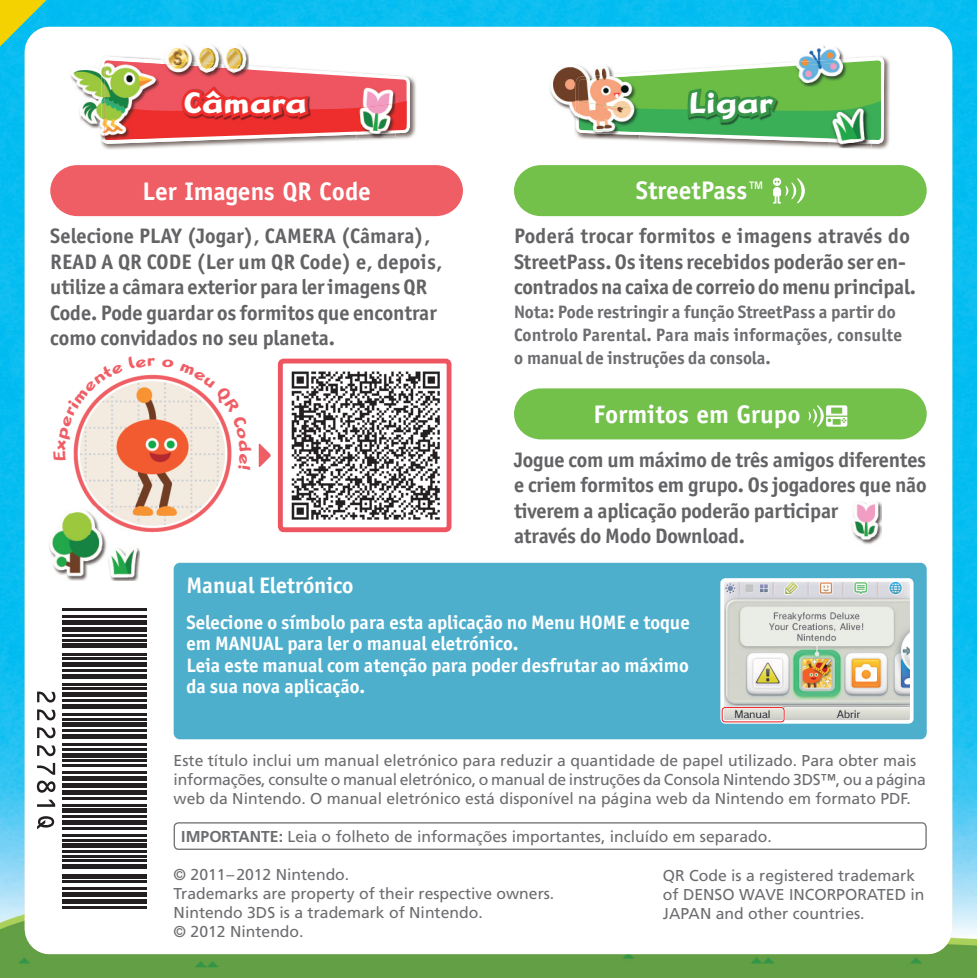
<style>
.page{position:relative;width:977px;height:978px;background:#fff}
.page>*{position:absolute;margin:0;border:0;box-sizing:border-box;transform-origin:0 0}
.t1{font:700 31.5px "Linotype Rana";color:#fff}
.t2{font:700 25.5px "Officina Sans LT";color:#fff}
.t3{font:700 22.5px "Officina San ITC";color:#fff}
.t4{font:700 21px/25.5px "Officina San ITC";letter-spacing:-.005em;color:#636366}
.t5{font:700 19.5px/21.3px "Officina San ITC";color:#fff}
.t6{font:700 18px/23.4px "Officina San ITC";letter-spacing:-.005em;color:#6c6d70}
.t7{font:15.6px/19.2px "Frutiger LT";color:#6c6d70}
.s1{font-weight:700}
</style>
<div class="page">
<img style="left:0;top:0;width:976px;height:978px">
<div style="left:25px;top:27px;width:927px;height:927px;background:#fff;border-radius:25px"></div>
<img style="left:840px;top:57px;width:50px;height:93px">
<img style="left:550px;top:67px;width:25px;height:62px">
<img style="left:809px;top:45px;width:35px;height:11px">
<img style="left:101px;top:77px;width:315px;height:73px">
<img style="left:70px;top:65px;width:31px;height:73px">
<img style="left:168px;top:45px;width:81px;height:11px">
<div style="left:50px;top:165px;width:413px;height:51px;background:#f05e65"></div>
<svg style="left:259px;top:443px;width:12px;height:24px"></svg>
<img style="left:280px;top:361px;width:169px;height:169px;border-radius:3px">
<div style="left:278px;top:359px;width:173px;height:173px;border:5px solid #ef5560;border-radius:3px"></div>
<img style="left:74px;top:374px;width:156px;height:159px">
<img style="left:851px;top:501px;width:30px;height:44px">
<div style="left:174px;top:563px;width:752px;height:176px;background:#4eafcd;border-radius:6px"></div>
<img style="left:722px;top:580px;width:189px;height:142px;border-radius:3px">
<div style="left:720px;top:578px;width:193px;height:145px;border:4px solid #fff;border-radius:3px"></div>
<div style="left:721px;top:706px;width:64px;height:17px;border:2px solid #fff;border-radius:3px"></div>
<div style="left:721px;top:707px;width:63px;height:15px;border:1px solid #ee1d23;border-radius:3px"></div>
<div style="left:174px;top:822px;width:752px;height:28px;border:1px solid #6c6d70;border-radius:4px"></div>
<div style="left:514px;top:165px;width:412px;height:51px;background:#73c04b"></div>
<svg style="left:514px;top:388px;width:412px;height:51px;background:#7ac354"></svg>
<svg style="left:575px;top:56px;width:309px;height:92px"></svg>
<svg style="left:101px;top:56px;width:309px;height:88px"></svg>
<svg style="left:0;top:0;width:72px;height:73px"></svg>
<img style="left:49px;top:513px;width:91px;height:68px">
<img style="left:72px;top:506px;width:68px;height:28px">
<hr style="left:62px;top:609px;width:85px;height:2px;background:#231f20">
<hr style="left:62px;top:616px;width:85px;height:2px;background:#231f20">
<div style="left:62px;top:620px;width:85px;height:5px;background:#231f20"></div>
<div style="left:62px;top:627px;width:85px;height:5px;background:#231f20"></div>
<hr style="left:62px;top:634px;width:85px;height:2px;background:#231f20">
<hr style="left:62px;top:639px;width:85px;height:2px;background:#231f20">
<div style="left:62px;top:643px;width:85px;height:5px;background:#231f20"></div>
<hr style="left:62px;top:653px;width:85px;height:2px;background:#231f20">
<hr style="left:62px;top:657px;width:85px;height:3px;background:#231f20">
<div style="left:62px;top:662px;width:85px;height:5px;background:#231f20"></div>
<hr style="left:62px;top:669px;width:85px;height:2px;background:#231f20">
<hr style="left:62px;top:674px;width:85px;height:4px;background:#231f20">
<hr style="left:62px;top:683px;width:85px;height:2px;background:#231f20">
<hr style="left:62px;top:688px;width:85px;height:2px;background:#231f20">
<div style="left:62px;top:692px;width:85px;height:5px;background:#231f20"></div>
<hr style="left:62px;top:699px;width:85px;height:2px;background:#231f20">
<hr style="left:62px;top:704px;width:85px;height:4px;background:#231f20">
<hr style="left:62px;top:713px;width:85px;height:2px;background:#231f20">
<hr style="left:62px;top:718px;width:85px;height:2px;background:#231f20">
<div style="left:62px;top:722px;width:85px;height:5px;background:#231f20"></div>
<hr style="left:62px;top:729px;width:85px;height:3px;background:#231f20">
<div style="left:62px;top:734px;width:85px;height:5px;background:#231f20"></div>
<hr style="left:62px;top:743px;width:85px;height:3px;background:#231f20">
<hr style="left:62px;top:748px;width:85px;height:2px;background:#231f20">
<hr style="left:62px;top:753px;width:85px;height:4px;background:#231f20">
<hr style="left:62px;top:760px;width:85px;height:2px;background:#231f20">
<hr style="left:62px;top:764px;width:85px;height:3px;background:#231f20">
<hr style="left:62px;top:771px;width:85px;height:3px;background:#231f20">
<hr style="left:62px;top:776px;width:85px;height:4px;background:#231f20">
<hr style="left:62px;top:783px;width:85px;height:4px;background:#231f20">
<hr style="left:62px;top:790px;width:85px;height:4px;background:#231f20">
<hr style="left:62px;top:797px;width:85px;height:2px;background:#231f20">
<hr style="left:62px;top:804px;width:85px;height:2px;background:#231f20">
<div style="left:62px;top:808px;width:85px;height:5px;background:#231f20"></div>
<hr style="left:62px;top:815px;width:85px;height:3px;background:#231f20">
<div style="left:62px;top:820px;width:85px;height:5px;background:#231f20"></div>
<hr style="left:62px;top:827px;width:85px;height:2px;background:#231f20">
<hr style="left:62px;top:834px;width:85px;height:2px;background:#231f20">
<hr style="left:62px;top:839px;width:85px;height:2px;background:#231f20">
<div style="left:62px;top:843px;width:85px;height:5px;background:#231f20"></div>
<hr style="left:62px;top:850px;width:85px;height:2px;background:#231f20">
<hr style="left:62px;top:855px;width:85px;height:2px;background:#231f20">
<hr style="left:62px;top:859px;width:85px;height:3px;background:#231f20">
<div style="left:62px;top:864px;width:85px;height:5px;background:#231f20"></div>
<div style="left:62px;top:873px;width:85px;height:5px;background:#231f20"></div>
<hr style="left:62px;top:880px;width:85px;height:3px;background:#231f20">
<hr style="left:62px;top:887px;width:85px;height:3px;background:#231f20">
<div style="left:62px;top:892px;width:85px;height:5px;background:#231f20"></div>
<div style="left:62px;top:899px;width:85px;height:5px;background:#231f20"></div>
<hr style="left:62px;top:906px;width:85px;height:2px;background:#231f20">
<svg style="left:37px;top:691px;width:18px;height:138px"></svg>
<svg style="left:73px;top:374px;width:82px;height:87px"></svg>
<svg style="left:180px;top:374px;width:52px;height:96px"></svg>
<p class="t1" style="left:183px;top:92px;width:125px">Câmara</p>
<p class="t1" style="left:688px;top:92px;width:86px">Ligar</p>
<p class="t2" style="left:142px;top:181px;width:230px">Ler Imagens QR Code</p>
<p class="t4" style="left:50px;top:225px;width:393px">Selecione PLAY (Jogar), CAMERA (Câmara), READ A QR CODE (Ler um QR Code) e, depois, utilize a câmara exterior para ler imagens QR Code. Pode guardar os formitos que encontrar como convidados no seu planeta.</p>
<p class="t2" style="left:635px;top:181px;width:131px">StreetPass™</p>
<p class="t4" style="left:514px;top:225px;width:403px">Poderá trocar formitos e imagens através do<br>StreetPass. Os itens recebidos poderão ser en&shy;contrados na caixa de correio do menu principal.</p>
<p class="t6" style="left:514px;top:301px;width:389px">Nota: Pode restringir a função StreetPass a partir do<br>Controlo Parental. Para mais informações, consulte o manual de instruções da consola.</p>
<p class="t2" style="left:593px;top:404px;width:209px">Formitos em Grupo</p>
<p class="t4" style="left:514px;top:448px;width:414px">Jogue com um máximo de três amigos diferentes e criem formitos em grupo. Os jogadores que não tiverem a aplicação poderão participar<br>através do Modo Download.</p>
<p class="t3" style="left:186px;top:577px;width:168px">Manual Eletrónico</p>
<p class="t5" style="left:186px;top:613px;width:505px">Selecione o símbolo para esta aplicação no Menu HOME e toque em MANUAL para ler o manual eletrónico.<br>Leia este manual com atenção para poder desfrutar ao máximo da sua nova aplicação.</p>
<p class="t7" style="left:174px;top:752px;width:753px">Este título inclui um manual eletrónico para reduzir a quantidade de papel utilizado. Para obter mais informações, consulte o manual eletrónico, o manual de instruções da Consola Nintendo 3DS™, ou a página web da Nintendo. O manual eletrónico está disponível na página web da Nintendo em formato PDF.</p>
<p class="t7" style="left:181px;top:828px;width:592px"><span class="s1">IMPORTANTE:</span> Leia o folheto de informações importantes, incluído em separado.</p>
<p class="t7" style="left:174px;top:866px;width:382px">© 2011 – 2012 Nintendo.<br>Trademarks are property of their respective owners.<br>Nintendo 3DS is a trademark of Nintendo.<br>© 2012 Nintendo.</p>
<p class="t7" style="left:663px;top:867px;width:263px">QR Code is a registered trademark of DENSO WAVE INCORPORATED in<br>JAPAN and other countries.</p>
</div>
